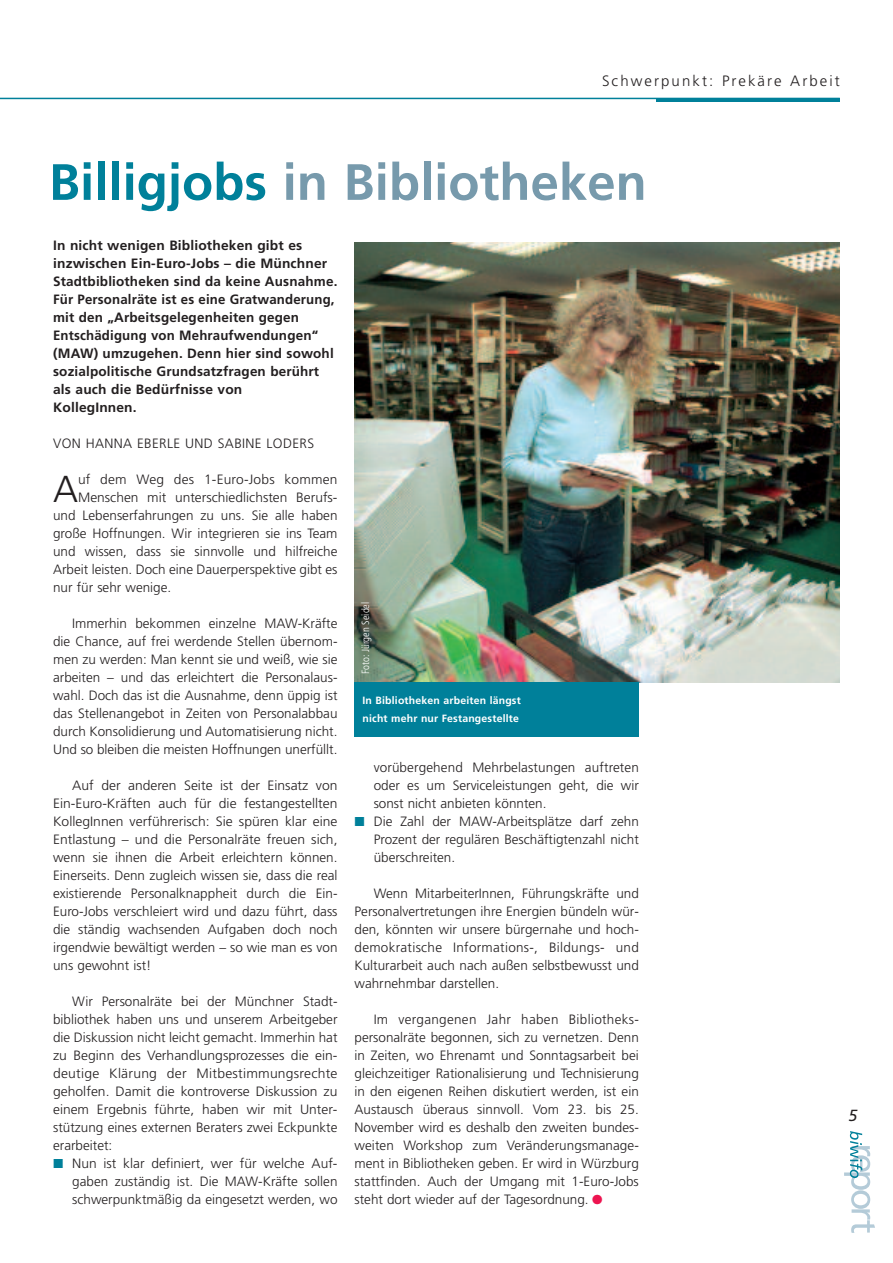
<style>
.page{position:relative;width:893px;height:1263px;background:#fff}
.page>*{position:absolute;margin:0;border:0;box-sizing:border-box;transform-origin:0 0}
.t1{font:700 51px "Frutiger LT";color:#779aac}
.t2{font:300 37.5px "Frutiger LT";color:#231f20}
.t3{font:italic 16.2px "Frutiger LT";color:#231f20}
.t4{font:300 15px "Frutiger LT";letter-spacing:.14em;color:#231f20}
.t5{font:300 13.5px/18px "Frutiger LT";color:#231f20;text-align:justify}
.t6{font:700 13.5px/18px "Frutiger LT";letter-spacing:.01em;color:#231f20}
.t7{font:300 13.5px "Frutiger LT";letter-spacing:.03em;color:#231f20}
.t8{font:700 10.5px/18px "Frutiger LT";letter-spacing:.015em;color:#fff}
.t9{font:300 condensed 10.5px "Frutiger LT";color:#fff}
.s1{color:#00809a}
</style>
<div class="page">
<svg style="left:844px;top:1131px;width:31px;height:102px"></svg>
<hr style="left:0;top:98px;width:840px;height:1px;background:#00809a">
<hr style="left:656px;top:98px;width:184px;height:4px;background:#00809a">
<img style="left:355px;top:242px;width:485px;height:440px">
<div style="left:355px;top:682px;width:284px;height:54px;background:#00809a"></div>
<p class="t4" style="left:602px;top:74px;width:239px">Schwerpunkt: Prekäre Arbeit</p>
<h1 class="t1" style="left:49px;top:162px;width:599px"><span class="s1">Billigjobs</span> in Bibliotheken</h1>
<p class="t6" style="left:53px;top:238px;width:286px">In nicht wenigen Bibliotheken gibt es inzwischen Ein-Euro-Jobs – die Münchner Stadtbibliotheken sind da keine Ausnahme.<br>Für Personalräte ist es eine Gratwanderung, mit den „Arbeitsgelegenheiten gegen Entschädigung von Mehraufwendungen“ (MAW) umzugehen. Denn hier sind sowohl sozialpolitische Grundsatzfragen berührt als auch die Bedürfnisse von<br>KollegInnen.</p>
<p class="t7" style="left:53px;top:438px;width:263px">VON HANNA EBERLE UND SABINE LODERS</p>
<h2 class="t2" style="left:53px;top:474px;width:27px">A</h2>
<p class="t5" style="left:78px;top:472px;width:261px">uf dem Weg des 1-Euro-Jobs kommen</p>
<p class="t5" style="left:78px;top:490px;width:261px">Menschen mit unterschiedlichsten Berufs-</p>
<p class="t5" style="left:53px;top:508px;width:286px">und Lebenserfahrungen zu uns. Sie alle haben</p>
<p class="t5" style="left:53px;top:526px;width:286px">große Hoffnungen. Wir integrieren sie ins Team</p>
<p class="t5" style="left:53px;top:544px;width:286px">und wissen, dass sie sinnvolle und hilfreiche</p>
<p class="t5" style="left:53px;top:562px;width:286px">Arbeit leisten. Doch eine Dauerperspektive gibt es</p>
<p class="t5" style="left:53px;top:580px;width:120px">nur für sehr wenige.</p>
<p class="t5" style="left:53px;top:616px;width:286px;text-indent:19px">Immerhin bekommen einzelne MAW-Kräfte die Chance, auf frei werdende Stellen übernom&shy;men zu werden: Man kennt sie und weiß, wie sie arbeiten – und das erleichtert die Personalaus&shy;wahl. Doch das ist die Ausnahme, denn üppig ist das Stellenangebot in Zeiten von Personalabbau durch Konsolidierung und Automatisierung nicht.<br>Und so bleiben die meisten Hoffnungen unerfüllt.</p>
<p class="t5" style="left:53px;top:778px;width:286px;text-indent:19px">Auf der anderen Seite ist der Einsatz von Ein-Euro-Kräften auch für die festangestellten KollegInnen verführerisch: Sie spüren klar eine Entlastung – und die Personalräte freuen sich, wenn sie ihnen die Arbeit erleichtern können.<br>Einerseits. Denn zugleich wissen sie, dass die real existierende Personalknappheit durch die Ein-Euro-Jobs verschleiert wird und dazu führt, dass die ständig wachsenden Aufgaben doch noch irgendwie bewältigt werden – so wie man es von uns gewohnt ist!</p>
<p class="t5" style="left:53px;top:994px;width:286px;text-indent:19px">Wir Personalräte bei der Münchner Stadt&shy;bibliothek haben uns und unserem Arbeitgeber die Diskussion nicht leicht gemacht. Immerhin hat zu Beginn des Verhandlungsprozesses die ein&shy;deutige Klärung der Mitbestimmungsrechte geholfen. Damit die kontroverse Diskussion zu einem Ergebnis führte, haben wir mit Unter&shy;stützung eines externen Beraters zwei Eckpunkte erarbeitet:</p>
<p class="t5" style="left:72px;top:1156px;width:267px">Nun ist klar definiert, wer für welche Auf&shy;gaben zuständig ist. Die MAW-Kräfte sollen schwerpunktmäßig da eingesetzt werden, wo</p>
<p class="t9" style="left:361px;top:674px;width:73px;rotate:-90deg">Foto: Jürgen Seidel</p>
<p class="t8" style="left:362px;top:692px;width:160px">In Bibliotheken arbeiten längst nicht mehr nur Festangestellte</p>
<p class="t5" style="left:374px;top:760px;width:267px;text-align:left">vorübergehend Mehrbelastungen auftreten oder es um Serviceleistungen geht, die wir sonst nicht anbieten könnten.<br>Die Zahl der MAW-Arbeitsplätze darf zehn Prozent der regulären Beschäftigtenzahl nicht überschreiten.</p>
<p class="t5" style="left:354px;top:886px;width:286px;text-indent:19px">Wenn MitarbeiterInnen, Führungskräfte und Personalvertretungen ihre Energien bündeln wür&shy;den, könnten wir unsere bürgernahe und hoch&shy;demokratische Informations-, Bildungs- und Kulturarbeit auch nach außen selbstbewusst und wahrnehmbar darstellen.</p>
<p class="t5" style="left:354px;top:1012px;width:286px;text-indent:19px">Im vergangenen Jahr haben Bibliotheks&shy;personalräte begonnen, sich zu vernetzen. Denn in Zeiten, wo Ehrenamt und Sonntagsarbeit bei gleichzeitiger Rationalisierung und Technisierung in den eigenen Reihen diskutiert werden, ist ein Austausch überaus sinnvoll. Vom 23. bis 25.<br>November wird es deshalb den zweiten bundes&shy;weiten Workshop zum Veränderungsmanage&shy;ment in Bibliotheken geben. Er wird in Würzburg stattfinden. Auch der Umgang mit 1-Euro-Jobs steht dort wieder auf der Tagesordnung.</p>
<p class="t3" style="left:848px;top:1109px;width:10px">5</p>
</div>
